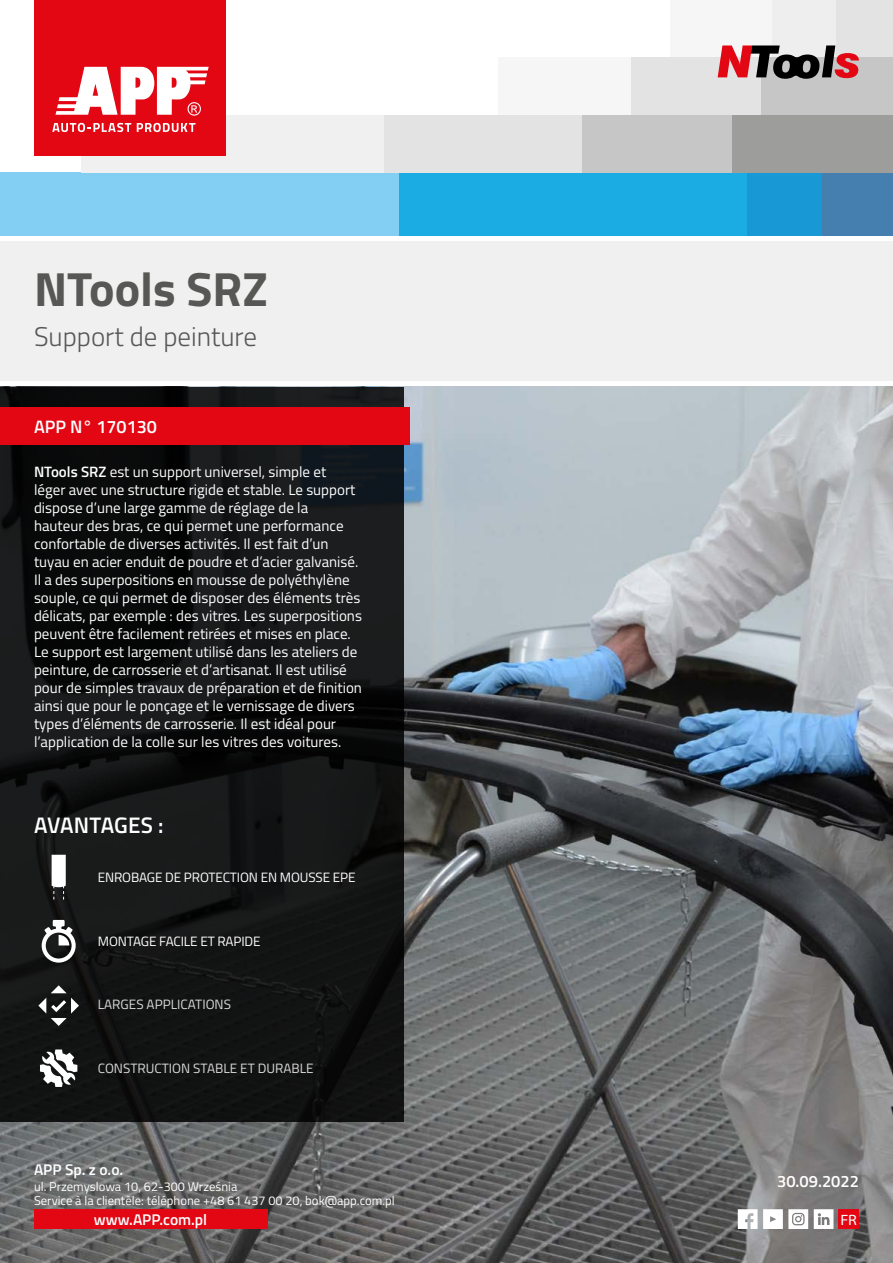
<style>
.page{position:relative;width:893px;height:1263px;background:#fff}
.page>*{position:absolute;margin:0;border:0;box-sizing:border-box;transform-origin:0 0}
.t1{font:700 48px "Titillium";color:#575756}
.t2{font:300 27px "Titillium";color:#575756}
.t3{font:600 22.5px "Titillium";letter-spacing:.005em;color:#fff}
.t4{font:600 18px "Titillium";color:#fff}
.t5{font:600 16.5px "Titillium";color:#fff}
.t6{font:600 15.45px "Titillium";color:#fff}
.t7{font:15px/18px "Titillium";color:#fff}
.t8{font:semi-expanded 15px "Myriad Pro";color:#fff}
.t9{font:13.5px "Titillium";letter-spacing:-.01em;color:#fff}
.t10{font:13.5px "Titillium";color:#dadada}
.t11{font:12.75px/14.1px "Titillium";color:#fff}
.s1{font-weight:600}
</style>
<div class="page">
<div style="left:727px;top:172px;width:97px;height:64px;background:#1899d6"></div>
<div style="left:398px;top:172px;width:348px;height:64px;background:#1cace4"></div>
<div style="left:0;top:172px;width:399px;height:64px;background:#83cff4"></div>
<div style="left:830px;top:0;width:63px;height:57px;background:#e3e3e3"></div>
<div style="left:746px;top:0;width:90px;height:57px;background:#eee"></div>
<div style="left:670px;top:0;width:101px;height:57px;background:#f6f6f6"></div>
<div style="left:761px;top:57px;width:132px;height:58px;background:#c6c6c6"></div>
<div style="left:629px;top:57px;width:132px;height:58px;background:#e3e3e3"></div>
<div style="left:499px;top:57px;width:132px;height:58px;background:#f6f6f6"></div>
<div style="left:822px;top:172px;width:71px;height:64px;background:#447faf"></div>
<div style="left:732px;top:115px;width:161px;height:57px;background:#9d9d9c"></div>
<div style="left:383px;top:115px;width:205px;height:57px;background:#e3e3e3"></div>
<div style="left:81px;top:115px;width:302px;height:57px;background:#f0f0f0"></div>
<div style="left:583px;top:115px;width:149px;height:57px;background:#c6c6c6"></div>
<div style="left:35px;top:0;width:191px;height:156px;background:#e30613"></div>
<svg style="left:52px;top:123px;width:79px;height:9px"></svg>
<svg style="left:137px;top:123px;width:58px;height:9px"></svg>
<svg style="left:55px;top:67px;width:154px;height:49px"></svg>
<img style="left:0;top:386px;width:893px;height:877px">
<div style="left:0;top:236px;width:893px;height:146px;background:#f0f0f0"></div>
<hr style="left:0;top:236px;width:893px;height:4px;background:#fff">
<svg style="left:718px;top:45px;width:141px;height:34px"></svg>
<svg style="left:738px;top:1209px;width:19px;height:20px"></svg>
<svg style="left:763px;top:1209px;width:45px;height:20px"></svg>
<svg style="left:814px;top:1209px;width:19px;height:20px"></svg>
<div style="left:34px;top:1209px;width:233px;height:20px;background:#e30613"></div>
<div style="left:838px;top:1209px;width:21px;height:20px;background:#e30613"></div>
<svg style="left:0;top:387px;width:404px;height:734px;background:#121213"></svg>
<div style="left:0;top:407px;width:409px;height:37px;background:#e30613"></div>
<svg style="left:52px;top:855px;width:14px;height:44px"></svg>
<svg style="left:42px;top:920px;width:34px;height:43px"></svg>
<svg style="left:38px;top:985px;width:41px;height:41px;background:#3e3f3f"></svg>
<svg style="left:40px;top:1049px;width:37px;height:38px"></svg>
<h1 class="t1" style="left:34px;top:252px;width:235px">NTools SRZ</h1>
<h2 class="t2" style="left:34px;top:317px;width:224px">Support de peinture</h2>
<p class="t4" style="left:34px;top:413px;width:124px">APP N° 170130</p>
<p class="t7" style="left:34px;top:462px;width:329px"><span class="s1">NTools SRZ</span> est un support universel, simple et<br>léger avec une structure rigide et stable. Le support dispose d’une large gamme de réglage de la<br>hauteur des bras, ce qui permet une performance confortable de diverses activités. Il est fait d’un tuyau en acier enduit de poudre et d’acier galvanisé.<br>Il a des superpositions en mousse de polyéthylène souple, ce qui permet de disposer des éléments très délicats, par exemple : des vitres. Les superpositions peuvent être facilement retirées et mises en place.<br>Le support est largement utilisé dans les ateliers de peinture, de carrosserie et d’artisanat. Il est utilisé pour de simples travaux de préparation et de finition ainsi que pour le ponçage et le vernissage de divers types d’éléments de carrosserie. Il est idéal pour l’application de la colle sur les vitres des voitures.</p>
<h3 class="t3" style="left:34px;top:808px;width:131px">AVANTAGES :</h3>
<p class="t9" style="left:98px;top:867px;width:259px">ENROBAGE DE PROTECTION EN MOUSSE EPE</p>
<p class="t9" style="left:98px;top:931px;width:164px">MONTAGE FACILE ET RAPIDE</p>
<p class="t10" style="left:98px;top:995px;width:135px">LARGES APPLICATIONS</p>
<p class="t10" style="left:98px;top:1059px;width:217px">CONSTRUCTION STABLE ET DURABLE</p>
<p class="t6" style="left:34px;top:1158px;width:91px">APP Sp. z o.o.</p>
<p class="t11" style="left:34px;top:1179px;width:362px">ul. Przemyslowa 10, 62-300 Września<br>Service à la clientèle: téléphone +48 61 437 00 20, bok@app.com.pl</p>
<p class="t6" style="left:94px;top:1208px;width:115px">www.APP.com.pl</p>
<p class="t8" style="left:840px;top:1210px;width:18px">FR</p>
<p class="t5" style="left:777px;top:1169px;width:83px">30.09.2022</p>
</div>
